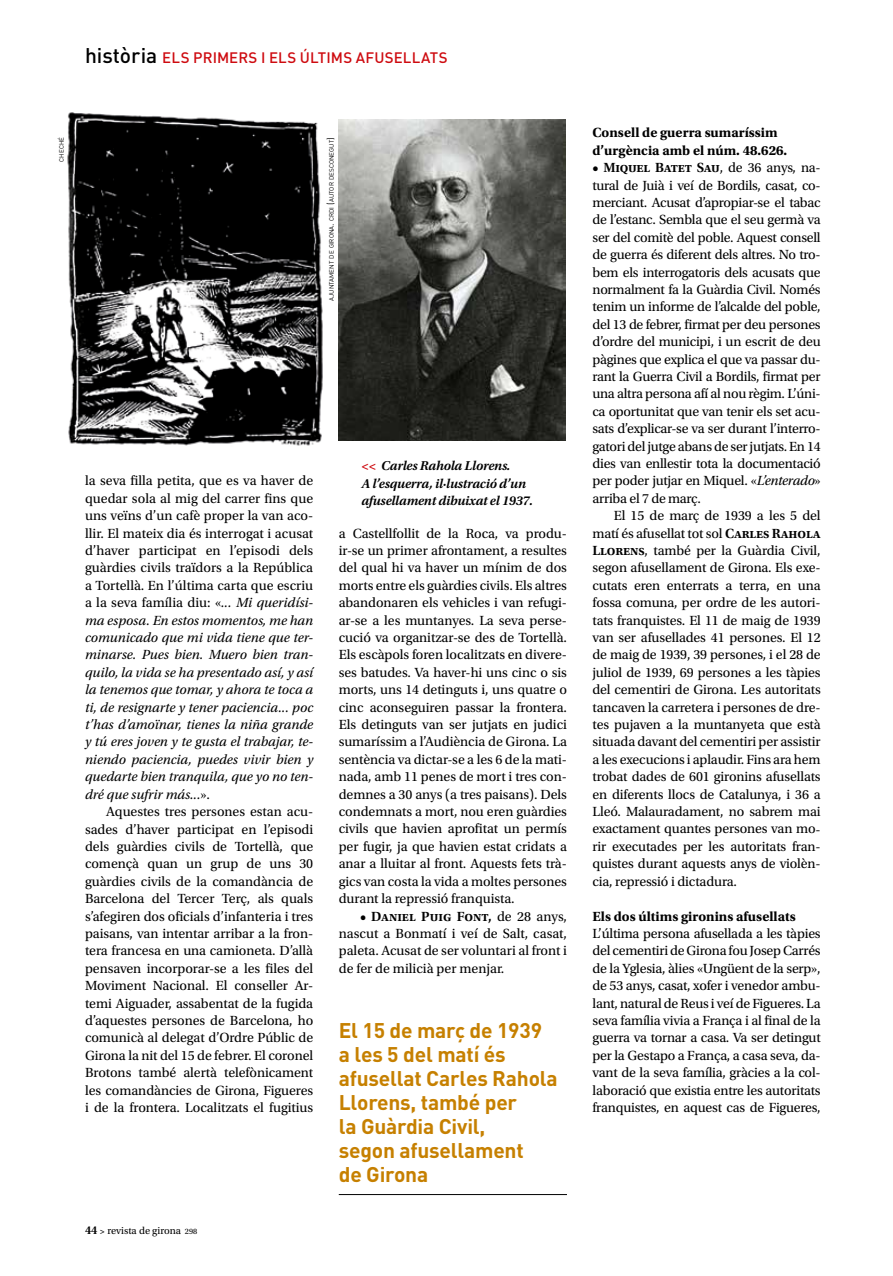
<style>
.page{position:relative;width:893px;height:1276px;background:#fff}
.page>*{position:absolute;margin:0;border:0;box-sizing:border-box;transform-origin:0 0}
.t1{font:700 21px/24px "FFDIN Pro";letter-spacing:-.01em;color:#c68000}
.t2{font:500 15px "FFDIN Pro";letter-spacing:.01em;color:#ce0b10}
.t3{font:13.95px/17.4px "Utopia Std";letter-spacing:-.015em;color:#000;text-align:justify}
.t4{font:italic 13.95px/17.4px "Utopia Std";color:#000;text-align:justify}
.t5{font:700 13.95px/17.4px "Utopia Std";color:#000}
.t6{font:italic 600 13.5px/17.4px "Utopia Std";letter-spacing:-.015em;color:#000}
.t7{font:10.5px "Utopia Std";color:#000}
.t8{font:6.3px "FFDIN Pro";color:#000}
.s1{font-size:21px;color:#000}
.s2{font-size:9px}
.s3{font-style:normal}
.s4{font-weight:600;font-size:12px}
.s5{font-weight:600;font-size:9px}
.s6{font-size:8.25px}
.s7{color:#ce0b10}
.s8{font-weight:600}
.s9{font-style:italic}
</style>
<div class="page">
<hr style="left:339px;top:1194px;width:228px;height:1px;background:#000">
<img style="left:67px;top:112px;width:256px;height:334px">
<img style="left:339px;top:120px;width:227px;height:320px">
<p class="t2" style="left:85px;top:45px;width:364px"><span class="s1">història</span> ELS PRIMERS I ELS ÚLTIMS AFUSELLATS</p>
<p class="t8" style="left:57px;top:162px;width:26px;rotate:-90deg">cheché</p>
<p class="t8" style="left:326px;top:301px;width:165px;rotate:-90deg">ajuntament de girona<span class="s2">.</span> crdi <span class="s2">(</span>autor desconegut<span class="s2">)</span></p>
<p class="t4" style="left:85px;top:472px;width:230px"><span class="s3">la seva filla petita, que es va haver de quedar sola al mig del carrer fins que uns veïns d’un cafè proper la van aco&shy;llir. El mateix dia és interrogat i acusat d’haver participat en l’episodi dels guàrdies civils traïdors a la República a Tortellà. En l’última carta que escriu a la seva família diu: «</span>... Mi queridísi&shy;ma esposa. En estos momentos, me han comunicado que mi vida tiene que ter&shy;minarse. Pues bien. Muero bien tran&shy;quilo, la vida se ha presentado así, y así la tenemos que tomar, y ahora te toca a ti, de resignarte y tener paciencia... poc t’has d’amoïnar, tienes la niña grande y tú eres joven y te gusta el trabajar, te&shy;niendo paciencia, puedes vivir bien y quedarte bien tranquila, que yo no ten&shy;dré que sufrir más...<span class="s3">».</span></p>
<p class="t3" style="left:85px;top:803px;width:230px;text-indent:21px">Aquestes tres persones estan acu&shy;sades d’haver participat en l’episodi dels guàrdies civils de Tortellà, que començà quan un grup de uns 30 guàrdies civils de la comandància de Barcelona del Tercer Terç, als quals s’afegiren dos oficials d’infanteria i tres paisans, van intentar arribar a la fron&shy;tera francesa en una camioneta. D’allà pensaven incorporar-se a les files del Moviment Nacional. El conseller Ar&shy;temi Aiguader, assabentat de la fugida d’aquestes persones de Barcelona, ho comunicà al delegat d’Ordre Públic de Girona la nit del 15 de febrer. El coronel Brotons també alertà telefònicament les comandàncies de Girona, Figueres i de la frontera. Localitzats el fugitius</p>
<p class="t7" style="left:85px;top:1224px;width:114px"><span class="s4">44</span> <span class="s5">&gt;</span> revista de girona <span class="s6">298</span></p>
<p class="t6" style="left:361px;top:457px;width:173px"><span class="s7">&lt;&lt;</span> Carles Rahola Llorens.<br>A l’esquerra, il·lustració d’un afusellament dibuixat el 1937.</p>
<p class="t3" style="left:339px;top:524px;width:230px">a Castellfollit de la Roca, va produ&shy;ir-se un primer afrontament, a resultes del qual hi va haver un mínim de dos morts entre els guàrdies civils. Els altres abandonaren els vehicles i van refugi&shy;ar-se a les muntanyes. La seva perse&shy;cució va organitzar-se des de Tortellà.<br>Els escàpols foren localitzats en divere&shy;ses batudes. Va haver-hi uns cinc o sis morts, uns 14 detinguts i, uns quatre o cinc aconseguiren passar la frontera.<br>Els detinguts van ser jutjats en judici sumaríssim a l’Audiència de Girona. La sentència va dictar-se a les 6 de la mati&shy;nada, amb 11 penes de mort i tres con&shy;demnes a 30 anys (a tres paisans). Dels condemnats a mort, nou eren guàrdies civils que havien aprofitat un permís per fugir, ja que havien estat cridats a anar a lluitar al front. Aquests fets trà&shy;gics van costa la vida a moltes persones durant la repressió franquista.</p>
<p class="t3" style="left:339px;top:907px;width:230px;text-indent:21px"><span class="s8">• Daniel Puig Font,</span> de 28 anys, nascut a Bonmatí i veí de Salt, casat, paleta. Acusat de ser voluntari al front i de fer de milicià per menjar.</p>
<h1 class="t1" style="left:339px;top:1015px;width:220px">El 15 de març de 1939 a les 5 del matí és afusellat Carles Rahola<br>Llorens, també per<br>la Guàrdia Civil,<br>segon afusellament<br>de Girona</h1>
<p class="t5" style="left:592px;top:124px;width:196px">Consell de guerra sumaríssim d’urgència amb el núm. 48.626.</p>
<p class="t3" style="left:592px;top:159px;width:230px"><span class="s8">• Miquel Batet Sau</span>, de 36 anys, na&shy;tural de Juià i veí de Bordils, casat, co&shy;merciant. Acusat d’apropiar-se el tabac de l’estanc. Sembla que el seu germà va ser del comitè del poble. Aquest consell de guerra és diferent dels altres. No tro&shy;bem els interrogatoris dels acusats que normalment fa la Guàrdia Civil. Només tenim un informe de l’alcalde del poble, del 13 de febrer, firmat per deu persones d’ordre del municipi, i un escrit de deu pàgines que explica el que va passar du&shy;rant la Guerra Civil a Bordils, firmat per una altra persona afí al nou règim. L’úni&shy;ca oportunitat que van tenir els set acu&shy;sats d’explicar-se va ser durant l’interro&shy;gatori del jutge abans de ser jutjats. En 14 dies van enllestir tota la documentació per poder jutjar en Miquel. «<span class="s9">L’enterado</span>» arriba el 7 de març.</p>
<p class="t3" style="left:592px;top:507px;width:230px;text-indent:21px">El 15 de març de 1939 a les 5 del matí és afusellat tot sol <span class="s8">Carles Rahola Llorens</span>, també per la Guàrdia Civil, segon afusellament de Girona. Els exe&shy;cutats eren enterrats a terra, en una fossa comuna, per ordre de les autori&shy;tats franquistes. El 11 de maig de 1939 van ser afusellades 41 persones. El 12 de maig de 1939, 39 persones, i el 28 de juliol de 1939, 69 persones a les tàpies del cementiri de Girona. Les autoritats tancaven la carretera i persones de dre&shy;tes pujaven a la muntanyeta que està situada davant del cementiri per assistir a les execucions i aplaudir. Fins ara hem trobat dades de 601 gironins afusellats en diferents llocs de Catalunya, i 36 a Lleó. Malauradament, no sabrem mai exactament quantes persones van mo&shy;rir executades per les autoritats fran&shy;quistes durant aquests anys de violèn&shy;cia, repressió i dictadura.</p>
<p class="t5" style="left:592px;top:907px;width:205px">Els dos últims gironins afusellats</p>
<p class="t3" style="left:592px;top:925px;width:230px;text-align:left">L’última persona afusellada a les tàpies del cementiri de Girona fou Josep Carrés de la Yglesia, àlies «Ungüent de la serp», de 53 anys, casat, xofer i venedor ambu&shy;lant, natural de Reus i veí de Figueres. La seva família vivia a França i al final de la guerra va tornar a casa. Va ser detingut per la Gestapo a França, a casa seva, da&shy;vant de la seva família, gràcies a la col· laboració que existia entre les autoritats franquistes, en aquest cas de Figueres,</p>
</div>
